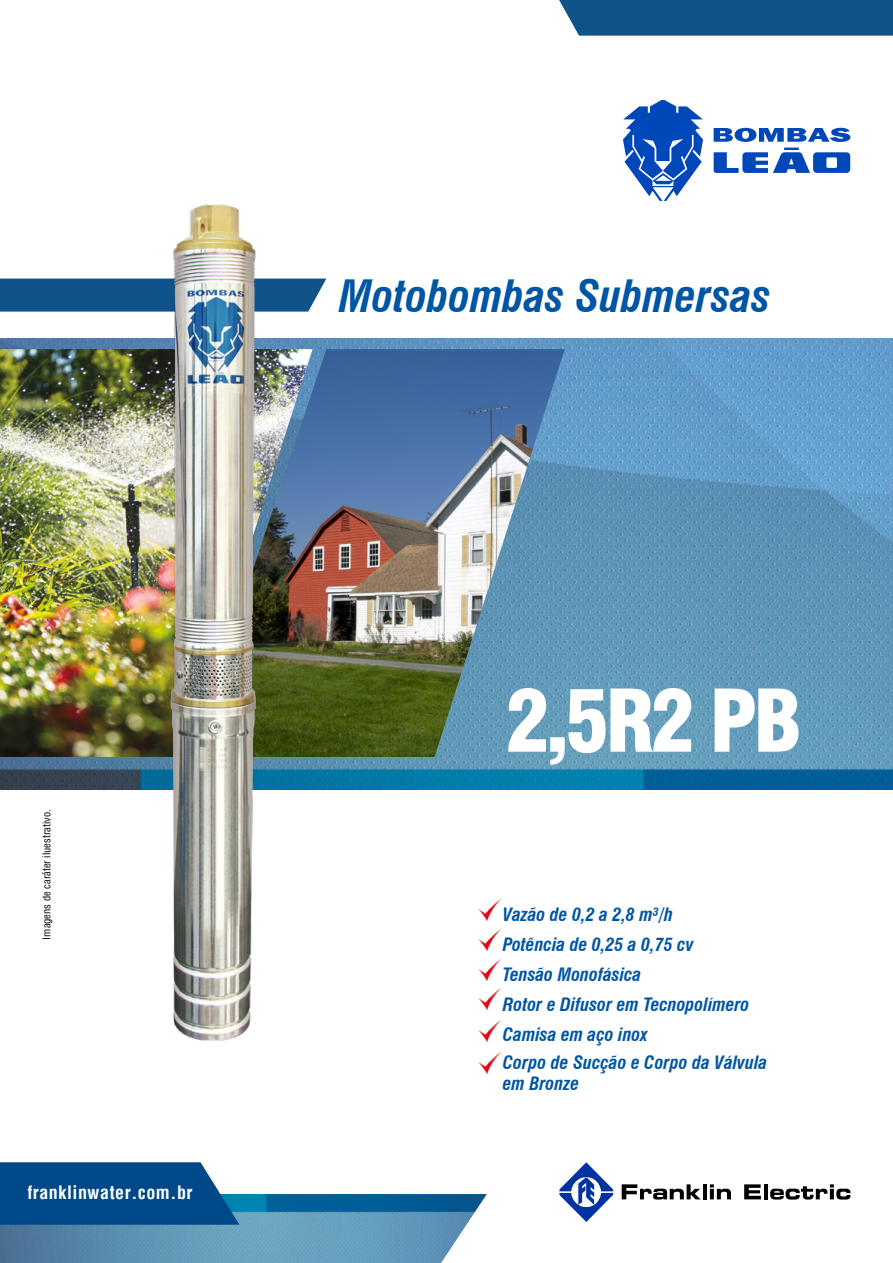
<style>
.page{position:relative;width:893px;height:1263px;background:#fff}
.page>*{position:absolute;margin:0;border:0;box-sizing:border-box;transform-origin:0 0}
.t1{font:900 condensed 84px "Swiss 721 BT";color:#fff}
.t2{font:italic 700 condensed 43.5px "Swiss 721 BT";color:#0056a4}
.t3{font:italic 700 condensed 18px/29.7px "Swiss 721 BT";color:#0056a4}
.t4{font:700 condensed 18px "Helvetica";letter-spacing:.03em;color:#fff}
.t5{font:condensed 10.5px "Helvetica";color:#000}
</style>
<div class="page">
<img style="left:0;top:338px;width:893px;height:451px">
<img style="left:479px;top:959px;width:23px;height:22px">
<img style="left:479px;top:898px;width:23px;height:22px">
<img style="left:479px;top:928px;width:23px;height:23px">
<img style="left:479px;top:988px;width:23px;height:22px">
<img style="left:479px;top:1019px;width:23px;height:22px">
<img style="left:479px;top:1051px;width:23px;height:22px">
<svg style="left:714px;top:128px;width:136px;height:14px"></svg>
<svg style="left:623px;top:100px;width:80px;height:101px"></svg>
<svg style="left:714px;top:148px;width:136px;height:25px"></svg>
<svg style="left:622px;top:1184px;width:79px;height:15px"></svg>
<hr style="left:703px;top:1184px;width:4px;height:15px;background:#000">
<svg style="left:710px;top:1184px;width:21px;height:15px"></svg>
<svg style="left:744px;top:1184px;width:17px;height:15px"></svg>
<hr style="left:764px;top:1184px;width:4px;height:15px;background:#000">
<svg style="left:770px;top:1184px;width:80px;height:15px"></svg>
<svg style="left:559px;top:1162px;width:54px;height:60px"></svg>
<img style="left:0;top:1194px;width:487px;height:69px">
<svg style="left:0;top:1162px;width:239px;height:63px;background:#115690"></svg>
<div style="left:559px;top:0;width:334px;height:36px;background:#10528a"></div>
<div style="left:0;top:279px;width:326px;height:33px;background:#10528a"></div>
<img style="left:313px;top:349px;width:252px;height:408px">
<img style="left:0;top:349px;width:313px;height:408px">
<img style="left:168px;top:204px;width:92px;height:837px">
<h2 class="t2" style="left:339px;top:270px;width:433px">Motobombas Submersas</h2>
<p class="t5" style="left:40px;top:939px;width:132px;rotate:-90deg">Imagens de caráter iluestrativo.</p>
<p class="t4" style="left:27px;top:1181px;width:167px">franklinwater.com.br</p>
<h1 class="t1" style="left:505px;top:671px;width:298px">2,5R2 PB</h1>
<p class="t3" style="left:503px;top:899px;width:266px">Vazão de 0,2 a 2,8 m³/h<br>Potência de 0,25 a 0,75 cv<br>Tensão Monofásica<br>Rotor e Difusor em Tecnopolímero<br>Camisa em aço inox<br>Corpo de Sucção e Corpo da Válvula</p>
<p class="t3" style="left:503px;top:1069px;width:78px">em Bronze</p>
</div>
